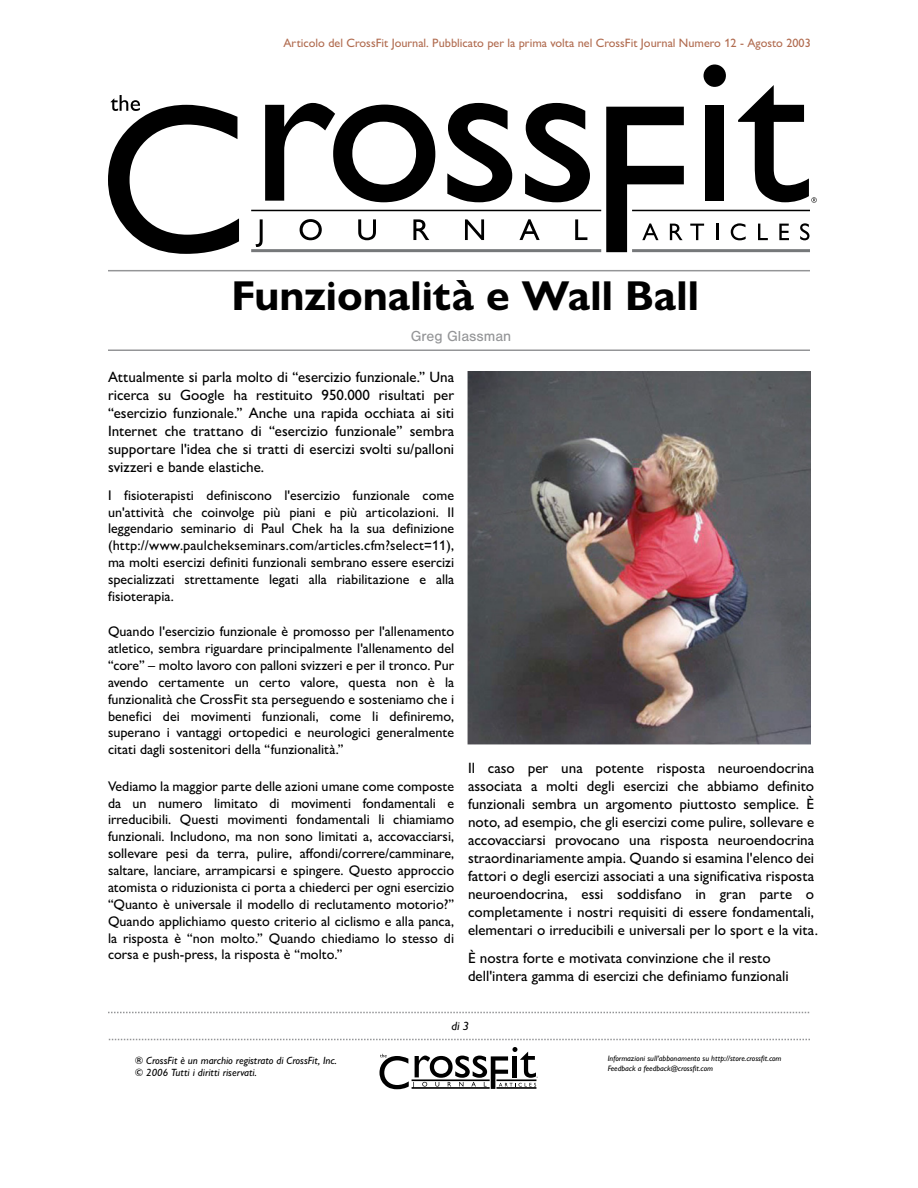
<style>
.page{position:relative;width:918px;height:1188px;background:#fff}
.page>*{position:absolute;margin:0;border:0;box-sizing:border-box;transform-origin:0 0}
.t1{font:700 42px "Gill Sans Nova";color:#000}
.t2{font:500 15px/18px "Gill Sans Nova";color:#000}
.t3{font:15px "Nimbus San";color:#949597}
.t4{font:500 14.1px/17px "Gill Sans Nova";color:#000;text-align:justify}
.t5{font:500 12.15px "Gill Sans Nova";color:#b16c50}
.t6{font:italic 500 12px "Gill Sans Nova";color:#000}
.t7{font:italic 500 10.5px/12.6px "Gill Sans Nova";color:#000}
.t8{font:italic 500 7.8px/9.4px "Gill Sans Nova";color:#000}
</style>
<div class="page">
<svg style="left:265px;top:103px;width:170px;height:99px"></svg>
<svg style="left:447px;top:103px;width:65px;height:99px"></svg>
<svg style="left:525px;top:103px;width:65px;height:99px"></svg>
<svg style="left:108px;top:95px;width:131px;height:159px"></svg>
<svg style="left:256px;top:219px;width:7px;height:28px"></svg>
<svg style="left:300px;top:219px;width:22px;height:21px"></svg>
<svg style="left:358px;top:219px;width:18px;height:21px"></svg>
<svg style="left:413px;top:219px;width:16px;height:21px"></svg>
<svg style="left:465px;top:219px;width:19px;height:21px"></svg>
<svg style="left:520px;top:219px;width:20px;height:21px"></svg>
<svg style="left:575px;top:219px;width:12px;height:21px"></svg>
<svg style="left:704px;top:64px;width:22px;height:23px"></svg>
<div style="left:705px;top:105px;width:19px;height:96px;background:#000"></div>
<svg style="left:606px;top:107px;width:78px;height:145px"></svg>
<svg style="left:690px;top:224px;width:14px;height:16px"></svg>
<svg style="left:716px;top:224px;width:2px;height:16px"></svg>
<svg style="left:731px;top:223px;width:15px;height:17px"></svg>
<svg style="left:758px;top:224px;width:10px;height:16px"></svg>
<svg style="left:779px;top:224px;width:10px;height:16px"></svg>
<svg style="left:800px;top:223px;width:9px;height:17px"></svg>
<svg style="left:738px;top:85px;width:79px;height:118px"></svg>
<hr style="left:251px;top:210px;width:350px;height:1px;background:#000">
<hr style="left:632px;top:210px;width:178px;height:1px;background:#000">
<hr style="left:251px;top:249px;width:350px;height:3px;background:#76787a">
<hr style="left:632px;top:249px;width:178px;height:3px;background:#76787a">
<svg style="left:380px;top:1047px;width:158px;height:42px"></svg>
<svg style="left:108px;top:1012px;width:702px;height:1px"></svg>
<svg style="left:108px;top:1039px;width:702px;height:1px"></svg>
<hr style="left:108px;top:270px;width:702px;height:1px;background:#949597">
<hr style="left:108px;top:350px;width:702px;height:1px;background:#949597">
<img style="left:468px;top:372px;width:342px;height:372px">
<p class="t5" style="left:283px;top:36px;width:529px">Articolo del CrossFit Journal. Pubblicato per la prima volta nel CrossFit Journal Numero 12 - Agosto 2003</p>
<h1 class="t1" style="left:231px;top:269px;width:469px">Funzionalità e Wall Ball</h1>
<p class="t3" style="left:411px;top:328px;width:102px">Greg Glassman</p>
<p class="t2" style="left:108px;top:368px;width:348px;text-align:justify">Attualmente si parla molto di “esercizio funzionale.” Una ricerca su Google ha restituito 950.000 risultati per “esercizio funzionale.” Anche una rapida occhiata ai siti Internet che trattano di “esercizio funzionale” sembra supportare l'idea che si tratti di esercizi svolti su/palloni svizzeri e bande elastiche.</p>
<p class="t4" style="left:108px;top:486px;width:348px">I fisioterapisti definiscono l'esercizio funzionale come un'attività che coinvolge più piani e più articolazioni. Il leggendario seminario di Paul Chek ha la sua definizione (http://www.paulchekseminars.com/articles.cfm?select=11), ma molti esercizi definiti funzionali sembrano essere esercizi specializzati strettamente legati alla riabilitazione e alla fisioterapia.</p>
<p class="t4" style="left:108px;top:623px;width:348px">Quando l'esercizio funzionale è promosso per l'allenamento atletico, sembra riguardare principalmente l'allenamento del “core” – molto lavoro con palloni svizzeri e per il tronco. Pur avendo certamente un certo valore, questa non è la funzionalità che CrossFit sta perseguendo e sosteniamo che i benefici dei movimenti funzionali, come li definiremo, superano i vantaggi ortopedici e neurologici generalmente citati dagli sostenitori della “funzionalità.”</p>
<p class="t4" style="left:108px;top:777px;width:348px">Vediamo la maggior parte delle azioni umane come composte da un numero limitato di movimenti fondamentali e irreducibili. Questi movimenti fondamentali li chiamiamo funzionali. Includono, ma non sono limitati a, accovacciarsi, sollevare pesi da terra, pulire, affondi/correre/camminare, saltare, lanciare, arrampicarsi e spingere. Questo approccio atomista o riduzionista ci porta a chiederci per ogni esercizio “Quanto è universale il modello di reclutamento motorio?” Quando applichiamo questo criterio al ciclismo e alla panca, la risposta è “non molto.” Quando chiediamo lo stesso di corsa e push-press, la risposta è “molto.”</p>
<p class="t2" style="left:468px;top:759px;width:351px">Il caso per una potente risposta neuroendocrina associata a molti degli esercizi che abbiamo definito funzionali sembra un argomento piuttosto semplice. È noto, ad esempio, che gli esercizi come pulire, sollevare e accovacciarsi provocano una risposta neuroendocrina straordinariamente ampia. Quando si esamina l'elenco dei fattori o degli esercizi associati a una significativa risposta neuroendocrina, essi soddisfano in gran parte o completamente i nostri requisiti di essere fondamentali, elementari o irreducibili e universali per lo sport e la vita.</p>
<p class="t2" style="left:468px;top:949px;width:322px">È nostra forte e motivata convinzione che il resto dell'intera gamma di esercizi che definiamo funzionali</p>
<p class="t6" style="left:451px;top:1019px;width:19px">di 3</p>
<p class="t7" style="left:135px;top:1054px;width:203px">® CrossFit è un marchio registrato di CrossFit, Inc. © 2006 Tutti i diritti riservati.</p>
<p class="t8" style="left:608px;top:1054px;width:175px">Informazioni sull'abbonamento su http://store.crossfit.com<br>Feedback a feedback@crossfit.com</p>
</div>
